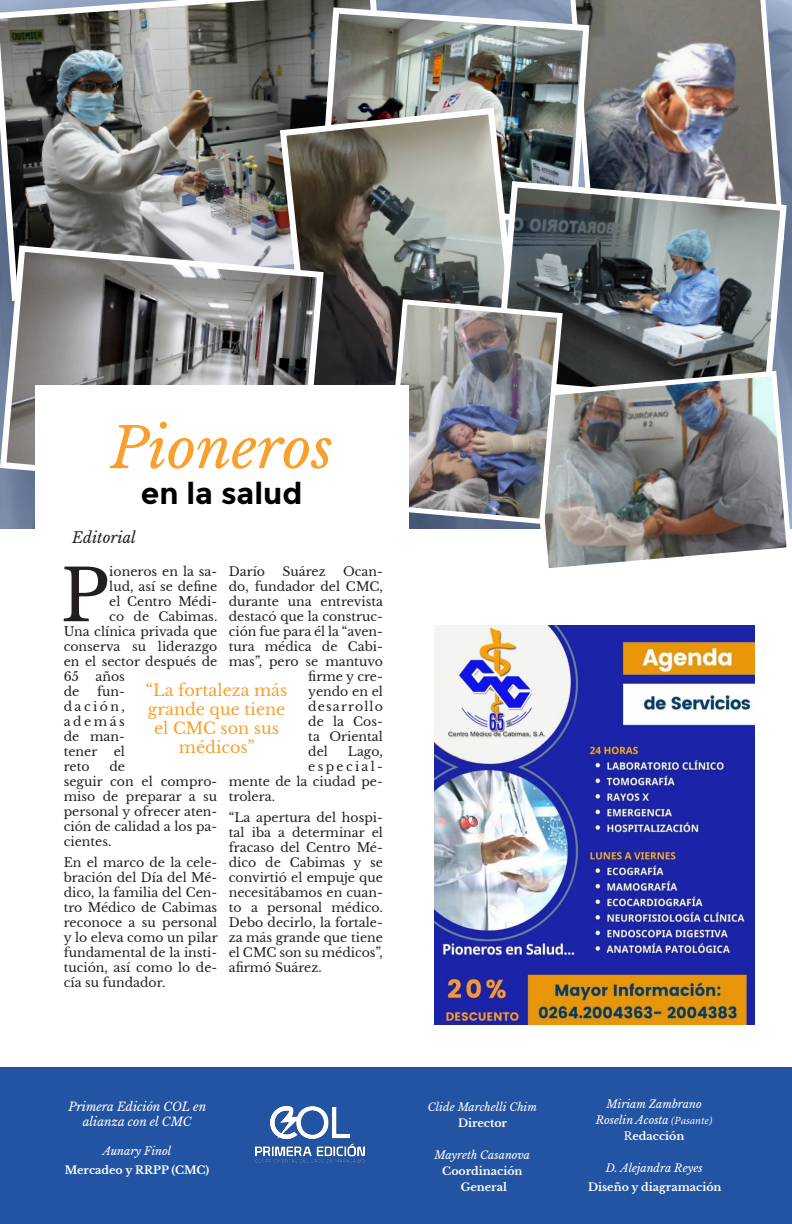
<style>
.page{position:relative;width:792px;height:1224px;background:#fff}
.page>*{position:absolute;margin:0;border:0;box-sizing:border-box;transform-origin:0 0}
.t1{font:70.9px "Libre Baskerville";color:#231f20}
.t2{font:italic 56px "Libre Baskerville";color:#f99f2d}
.t3{font:700 30px "Montserrat";color:#000002}
.t4{font:16px/19.2px "Libre Baskerville";color:#f99f2d;text-align:center}
.t5{font:italic 15px "Libre Baskerville";color:#231f20}
.t6{font:12.5px/15px "Libre Baskerville";color:#231f20;text-align:justify}
.t7{font:12.5px "Libre Baskerville";letter-spacing:.09em;color:#231f20}
.t8{font:12.5px "Libre Baskerville";letter-spacing:.185em;color:#231f20}
.t9{font:italic 12px/14.4px "Libre Baskerville";color:#fff;text-align:center}
.t10{font:italic 11px/16px "Libre Baskerville";color:#fffef8;text-align:center}
.t11{font:700 11px "Libre Baskerville";color:#fffef8}
.t12{font:700 11px "Libre Baskerville";color:#fff}
.t13{font:italic 11px "Libre Baskerville";color:#fff}
.s1{font-family:"Minion Pro"}
.s2{font-style:normal}
.s3{font-weight:700;font-style:normal}
</style>
<div class="page">
<hr style="left:791px;top:0;width:1px;height:1224px;background:#f99f2d">
<img style="left:566px;top:0;width:221px;height:178px">
<img style="left:0;top:0;width:398px;height:242px">
<img style="left:316px;top:4px;width:277px;height:174px">
<img style="left:277px;top:105px;width:250px;height:280px">
<img style="left:491px;top:178px;width:299px;height:190px">
<svg style="left:0;top:242px;width:327px;height:256px;background:#878788"></svg>
<img style="left:526px;top:368px;width:266px;height:208px">
<img style="left:382px;top:297px;width:183px;height:230px">
<div style="left:35px;top:386px;width:373px;height:634px;background:#fff"></div>
<div style="left:0;top:1068px;width:792px;height:156px;background:#2254a3"></div>
<img style="left:435px;top:625px;width:320px;height:400px">
<img style="left:255px;top:1106px;width:109px;height:57px">
<p class="t2" style="left:110px;top:414px;width:224px">Pioneros</p>
<p class="t3" style="left:141px;top:476px;width:163px">en la salud</p>
<p class="t5" style="left:72px;top:529px;width:65px">Editorial</p>
<p class="t1" style="left:61px;top:552px;width:50px">P</p>
<p class="t6" style="left:109px;top:564px;width:110px">ioneros en la sa-</p>
<p class="t6" style="left:229px;top:564px;width:38px">Darío</p>
<p class="t6" style="left:282px;top:564px;width:45px">Suárez</p>
<p class="t6" style="left:343px;top:564px;width:41px">Ocan-</p>
<p class="t6" style="left:229px;top:579px;width:156px">do, fundador del CMC,</p>
<p class="t6" style="left:229px;top:594px;width:156px">durante una entrevista</p>
<p class="t6" style="left:229px;top:609px;width:156px">destacó que la construc-</p>
<p class="t6" style="left:229px;top:624px;width:156px">ción fue para él la “aven-</p>
<p class="t6" style="left:229px;top:639px;width:156px">tura médica de Cabi-</p>
<p class="t6" style="left:229px;top:654px;width:156px">mas”, pero se mantuvo</p>
<p class="t6" style="left:308px;top:669px;width:76px">firme y cre-</p>
<p class="t6" style="left:308px;top:684px;width:76px">yendo en el</p>
<p class="t7" style="left:308px;top:699px;width:76px">desarrollo</p>
<p class="t6" style="left:308px;top:714px;width:76px">de la Cos-</p>
<p class="t6" style="left:308px;top:729px;width:76px">ta Oriental</p>
<p class="t6" style="left:308px;top:744px;width:21px">del</p>
<p class="t6" style="left:348px;top:744px;width:37px">Lago,</p>
<p class="t8" style="left:308px;top:759px;width:76px">especial-</p>
<p class="t6" style="left:229px;top:774px;width:156px">mente de la ciudad pe-</p>
<p class="t6" style="left:229px;top:789px;width:48px">trolera.</p>
<p class="t6" style="left:229px;top:810px;width:156px">“La apertura del hospi&shy;tal iba a determinar el fracaso del Centro Mé&shy;dico de Cabimas y se convirtió el empuje que necesitábamos en cuan&shy;to a personal médico.<br>Debo decirlo, la fortale&shy;za más grande que tiene el CMC son su médicos”, afirmó Suárez.</p>
<p class="t6" style="left:109px;top:579px;width:110px">lud, así se define</p>
<p class="t6" style="left:109px;top:594px;width:110px">el Centro Médi-</p>
<p class="t6" style="left:109px;top:609px;width:110px">co de Cabimas.</p>
<p class="t6" style="left:64px;top:624px;width:155px">Una clínica privada que</p>
<p class="t6" style="left:64px;top:639px;width:155px">conserva su liderazgo</p>
<p class="t6" style="left:64px;top:654px;width:155px">en el sector después de</p>
<p class="t6" style="left:64px;top:669px;width:17px">65</p>
<p class="t6" style="left:96px;top:669px;width:31px">años</p>
<p class="t6" style="left:64px;top:684px;width:17px">de</p>
<p class="t4" style="left:146px;top:681px;width:143px">“La fortaleza más grande que tiene el CMC son sus médicos”</p>
<p class="t6" style="left:64px;top:684px;width:63px;text-indent:33px">fun&shy;dación, además de man&shy;tener</p>
<p class="t6" style="left:114px;top:744px;width:13px">el</p>
<p class="t6" style="left:64px;top:759px;width:155px;text-align:left;text-indent:46px">de<br>seguir con el compro&shy;miso de preparar a su personal y ofrecer aten&shy;ción de calidad a los pa&shy;cientes.</p>
<p class="t6" style="left:64px;top:855px;width:155px">En el marco de la cele&shy;bración del Día del Mé&shy;dico, la familia del Cen&shy;tro Médico de Cabimas reconoce a su personal y lo eleva como un pilar fundamental de la insti&shy;tución, así como lo de&shy;cía su fundador.</p>
<p class="t6" style="left:64px;top:759px;width:27px">reto</p>
<p class="t9" style="left:68px;top:1100px;width:139px">Primera Edición COL en alianza con el CMC</p>
<p class="t10" style="left:428px;top:1099px;width:111px">Clide Marchelli Chim</p>
<p class="t11" style="left:458px;top:1116px;width:51px">Director</p>
<p class="t10" style="left:435px;top:1147px;width:97px">Mayreth Casanova</p>
<p class="t11" style="left:442px;top:1164px;width:82px">Coordinación</p>
<p class="t11" style="left:461px;top:1180px;width:48px">General</p>
<p class="t13" style="left:103px;top:1145px;width:70px">Aunary Finol</p>
<p class="t12" style="left:65px;top:1164px;width:146px">Mercadeo y RRPP (CMC)</p>
<p class="t10" style="left:596px;top:1096px;width:118px">Miriam Zambrano<br>Roselin Acosta <span class="s1">(Pasante)<br></span><span class="s2">R</span><span class="s3">edacción</span></p>
<p class="t10" style="left:606px;top:1160px;width:98px">D. Alejandra Reyes</p>
<p class="t11" style="left:588px;top:1180px;width:135px">Diseño y diagramación</p>
</div>
